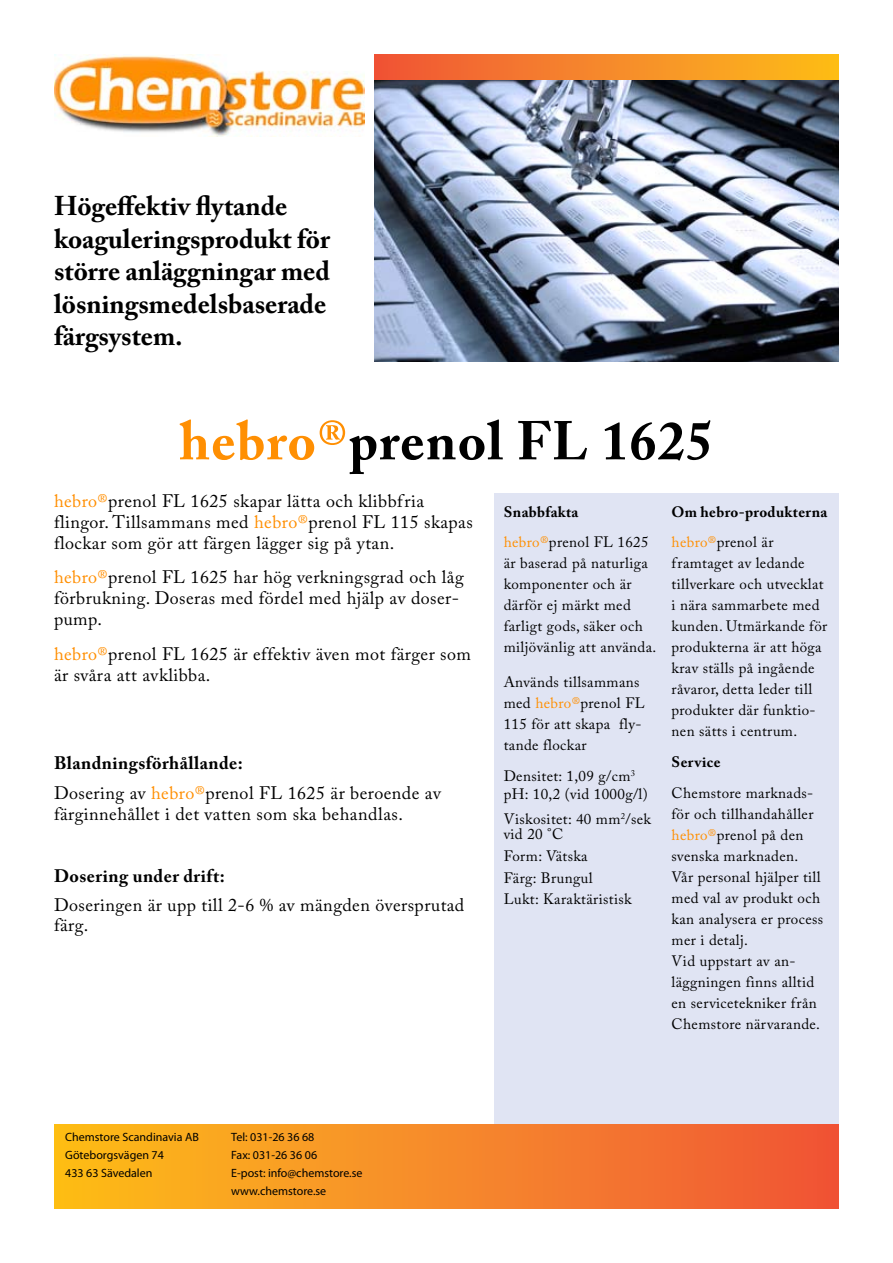
<style>
.page{position:relative;width:893px;height:1263px;background:#fff}
.page>*{position:absolute;margin:0;border:0;box-sizing:border-box;transform-origin:0 0}
.t1{font:700 54px "Adobe Caslon Pro";letter-spacing:.025em;color:#000}
.t2{font:700 27px/32.4px "Adobe Caslon Pro";color:#000}
.t3{font:18px/21px "Adobe Caslon Pro";letter-spacing:.025em;color:#000}
.t4{font:700 18px "Adobe Caslon Pro";letter-spacing:.025em;color:#000}
.t5{font:15px/21px "Adobe Caslon Pro";letter-spacing:.025em;color:#000}
.t6{font:700 15px/30.8px "Adobe Caslon Pro";letter-spacing:.025em;color:#000}
.t7{font:12px/18px "Myriad Pro";color:#000}
.s1{color:#ff8f02}
.s2{font-weight:700}
.s3{font-weight:400;color:#ff8f02}
.s4{font-weight:400}
</style>
<div class="page">
<div style="left:495px;top:494px;width:344px;height:631px;background:#e0e4f3"></div>
<div style="left:54px;top:1124px;width:785px;height:85px;background:linear-gradient(to right,#fdbe19,#f05438)"></div>
<img style="left:375px;top:79px;width:464px;height:282px">
<div style="left:375px;top:54px;width:464px;height:25px;background:linear-gradient(to right,#f05538,#fdbd19)"></div>
<img style="left:54px;top:54px;width:310px;height:82px">
<h2 class="t2" style="left:54px;top:190px;width:278px">Högeffektiv flytande koaguleringsprodukt för större anläggningar med lösningsmedelsbaserade färgsystem.</h2>
<h1 class="t1" style="left:180px;top:409px;width:535px"><span class="s1">hebro®</span>prenol FL 1625</h1>
<p class="t3" style="left:54px;top:490px;width:420px"><span class="s1">hebro®</span>prenol FL 1625 skapar lätta och klibbfria flingor. Tillsammans med <span class="s1">hebro®</span>prenol FL 115 skapas flockar som gör att färgen lägger sig på ytan.</p>
<p class="t3" style="left:54px;top:567px;width:411px"><span class="s1">hebro®</span>prenol FL 1625 har hög verkningsgrad och låg förbrukning. Doseras med fördel med hjälp av doser&shy;pump.</p>
<p class="t3" style="left:54px;top:643px;width:418px"><span class="s1">hebro®</span>prenol FL 1625 är effektiv även mot färger som är svåra att avklibba.</p>
<p class="t3" style="left:54px;top:747px;width:388px;line-height:30.8px"><span class="s2">Blandningsförhållande:<br></span>Dosering av <span class="s1">hebro®</span>prenol FL 1625 är beroende av</p>
<p class="t3" style="left:54px;top:804px;width:350px">färginnehållet i det vatten som ska behandlas.</p>
<p class="t4" style="left:54px;top:865px;width:172px">Dosering under drift:</p>
<p class="t3" style="left:54px;top:895px;width:412px;line-height:19.5px">Doseringen är upp till 2-6 % av mängden översprutad färg.</p>
<p class="t5" style="left:504px;top:496px;width:146px;line-height:30.8px"><span class="s2">Snabbfakta </span><span class="s1">hebro®</span>prenol FL 1625</p>
<p class="t5" style="left:504px;top:553px;width:154px">är baserad på naturliga komponenter och är därför ej märkt med farligt gods, säker och miljövänlig att använda.</p>
<p class="t5" style="left:504px;top:671px;width:142px">Används tillsammans med <span class="s1">hebro®</span>prenol FL<br>115 för att skapa fly&shy;tande flockar</p>
<p class="t5" style="left:504px;top:767px;width:146px;line-height:18px">Densitet: 1,09 g/cm<sup>3 </sup>pH: 10,2 (vid 1000g/l)</p>
<p class="t5" style="left:504px;top:811px;width:149px;line-height:15px">Viskositet: 40 mm<sup>2</sup>/sek vid 20 °C</p>
<p class="t5" style="left:504px;top:845px;width:129px;line-height:21.8px">Form: Vätska<br>Färg: Brungul<br>Lukt: Karaktäristisk</p>
<p class="t6" style="left:671px;top:496px;width:157px">Om hebro-produkterna <span class="s3">hebro®</span><span class="s4">prenol är</span></p>
<p class="t5" style="left:671px;top:553px;width:157px">framtaget av ledande tillverkare och utvecklat i nära sammarbete med kunden. Utmärkande för produkterna är att höga krav ställs på ingående råvaror, detta leder till produkter där funktio&shy;nen sätts i centrum.</p>
<p class="t6" style="left:671px;top:746px;width:50px">Service</p>
<p class="t5" style="left:671px;top:782px;width:153px">Chemstore marknads&shy;för och tillhandahåller <span class="s1">hebro®</span>prenol på den svenska marknaden.<br>Vår personal hjälper till med val av produkt och kan analysera er process mer i detalj.<br>Vid uppstart av an&shy;läggningen finns alltid en servicetekniker från<br>Chemstore närvarande.</p>
<p class="t7" style="left:65px;top:1128px;width:135px">Chemstore Scandinavia AB<br>Göteborgsvägen 74<br>433 63 Sävedalen</p>
<p class="t7" style="left:231px;top:1128px;width:133px">Tel: 031-26 36 68<br>Fax: 031-26 36 06<br>E-post: info@chemstore.se www.chemstore.se</p>
</div>
